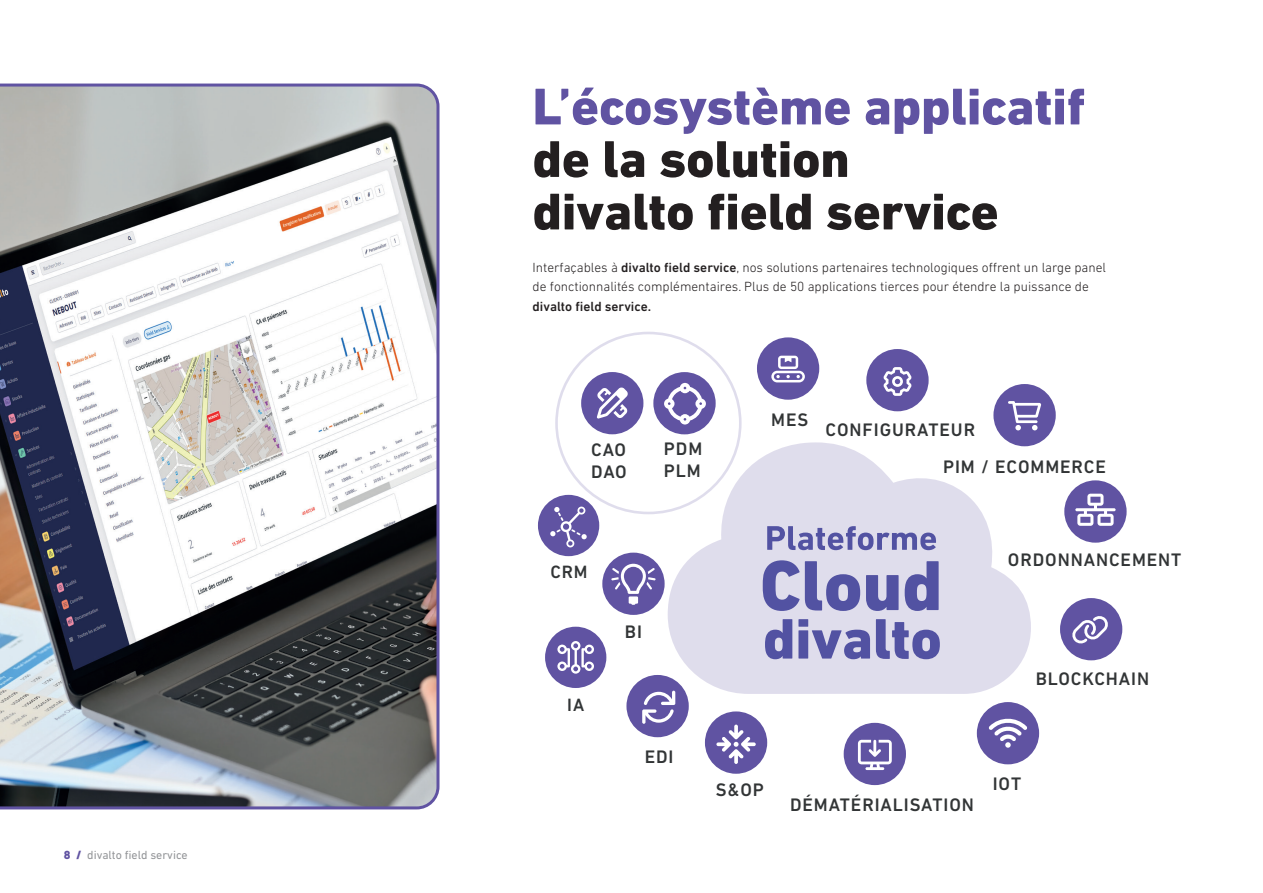
<style>
.page{position:relative;width:1263px;height:893px;background:#fff}
.page>*{position:absolute;margin:0;border:0;box-sizing:border-box;transform-origin:0 0}
.Titre_page_2022{font:800 52.5px "DIN Next LT Pro";color:#231f20}
.Titre_page_2022-2{font:800 52.5px "DIN Next LT Pro";color:#6053a2}
.t1{font:500 18.45px/22px "DIN Next LT Pro";letter-spacing:.05em;color:#323536}
.t2{font:500 18.15px "DIN Next LT Pro";color:#323536}
.t3{font:300 13.5px/19.5px "DIN Next LT Pro";color:#231f20}
.t4{font:12px "DIN Next LT Pro";color:#939598}
.s1{font-weight:800;color:#6053a2}
.s2{font-weight:500}
</style>
<div class="page">
<svg style="left:0;top:84px;width:439px;height:725px"></svg>
<svg style="left:668px;top:442px;width:363px;height:252px;fill:#dfddec"></svg>
<svg style="left:767px;top:526px;width:169px;height:24px;background:#a1a0cb"></svg>
<svg style="left:763px;top:560px;width:97px;height:51px;background:#9594c5"></svg>
<svg style="left:866px;top:575px;width:32px;height:36px"></svg>
<svg style="left:905px;top:561px;width:34px;height:50px;background:#7f7eb9"></svg>
<svg style="left:765px;top:619px;width:27px;height:40px"></svg>
<svg style="left:798px;top:619px;width:72px;height:40px;background:#9a99c7"></svg>
<svg style="left:876px;top:619px;width:64px;height:40px;background:#9190c3"></svg>
<div style="left:626px;top:675px;width:63px;height:62px;background:#6053a2;border-radius:50%"></div>
<svg style="left:642px;top:691px;width:33px;height:33px"></svg>
<div style="left:866px;top:349px;width:63px;height:62px;background:#6053a2;border-radius:50%"></div>
<svg style="left:883px;top:367px;width:29px;height:29px"></svg>
<div style="left:993px;top:384px;width:63px;height:62px;background:#6053a2;border-radius:50%"></div>
<svg style="left:1008px;top:401px;width:33px;height:29px"></svg>
<div style="left:844px;top:723px;width:62px;height:62px;background:#6053a2;border-radius:50%"></div>
<svg style="left:858px;top:740px;width:34px;height:30px"></svg>
<div style="left:1064px;top:480px;width:62px;height:63px;background:#6053a2;border-radius:50%"></div>
<svg style="left:1075px;top:494px;width:40px;height:32px"></svg>
<div style="left:757px;top:337px;width:62px;height:63px;background:#6053a2;border-radius:50%"></div>
<svg style="left:771px;top:356px;width:34px;height:26px"></svg>
<div style="left:705px;top:711px;width:62px;height:63px;background:#6053a2;border-radius:50%"></div>
<svg style="left:716px;top:725px;width:40px;height:39px"></svg>
<div style="left:1060px;top:598px;width:62px;height:62px;background:#6053a2;border-radius:50%"></div>
<svg style="left:1072px;top:616px;width:36px;height:28px"></svg>
<div style="left:977px;top:702px;width:62px;height:62px;background:#6053a2;border-radius:50%"></div>
<svg style="left:989px;top:718px;width:38px;height:30px"></svg>
<div style="left:545px;top:627px;width:61px;height:61px;background:#6053a2;border-radius:50%"></div>
<svg style="left:557px;top:641px;width:37px;height:33px"></svg>
<div style="left:602px;top:553px;width:63px;height:62px;background:#6053a2;border-radius:50%"></div>
<svg style="left:611px;top:564px;width:45px;height:41px"></svg>
<div style="left:538px;top:495px;width:61px;height:61px;background:#6053a2;border-radius:50%"></div>
<svg style="left:550px;top:507px;width:37px;height:40px"></svg>
<div style="left:581px;top:372px;width:62px;height:62px;background:#6053a2;border-radius:50%"></div>
<div style="left:653px;top:372px;width:63px;height:62px;background:#6053a2;border-radius:50%"></div>
<svg style="left:664px;top:383px;width:42px;height:41px"></svg>
<svg style="left:597px;top:387px;width:31px;height:32px"></svg>
<p class="t4" style="left:64px;top:848px;width:125px"><span class="s1">8 /</span> divalto field service</p>
<p class="Titre_page_2022-2" style="left:533px;top:76px;width:554px">L’écosystème applicatif</p>
<p class="Titre_page_2022" style="left:533px;top:128px;width:319px">de la solution</p>
<p class="Titre_page_2022" style="left:533px;top:181px;width:467px">divalto field service</p>
<p class="t3" style="left:533px;top:257px;width:575px">Interfaçables à <span class="s2">divalto field service</span>, nos solutions partenaires technologiques offrent un large panel de fonctionnalités complémentaires. Plus de 50 applications tierces pour étendre la puissance de <span class="s2">divalto field service.</span></p>
<p class="t1" style="left:591px;top:439px;width:37px">CAO<br>DAO</p>
<p class="t1" style="left:664px;top:438px;width:40px">PDM<br>PLM</p>
<p class="t1" style="left:771px;top:408px;width:39px">MES</p>
<p class="t1" style="left:943px;top:411px;width:164px;line-height:37.2px;text-indent:-118px">CONFIGURATEUR<br>PIM / ECOMMERCE</p>
<p class="t2" style="left:550px;top:561px;width:39px">CRM</p>
<p class="t2" style="left:567px;top:694px;width:18px">IA</p>
<p class="t1" style="left:625px;top:621px;width:19px">BI</p>
<p class="t1" style="left:645px;top:745px;width:30px">EDI</p>
<p class="t1" style="left:1008px;top:549px;width:175px">ORDONNANCEMENT</p>
<p class="t1" style="left:1036px;top:668px;width:115px">BLOCKCHAIN</p>
<p class="t1" style="left:716px;top:779px;width:50px">S&amp;OP</p>
<p class="t1" style="left:790px;top:794px;width:185px">DÉMATÉRIALISATION</p>
<p class="t1" style="left:993px;top:772px;width:30px">IOT</p>
</div>
